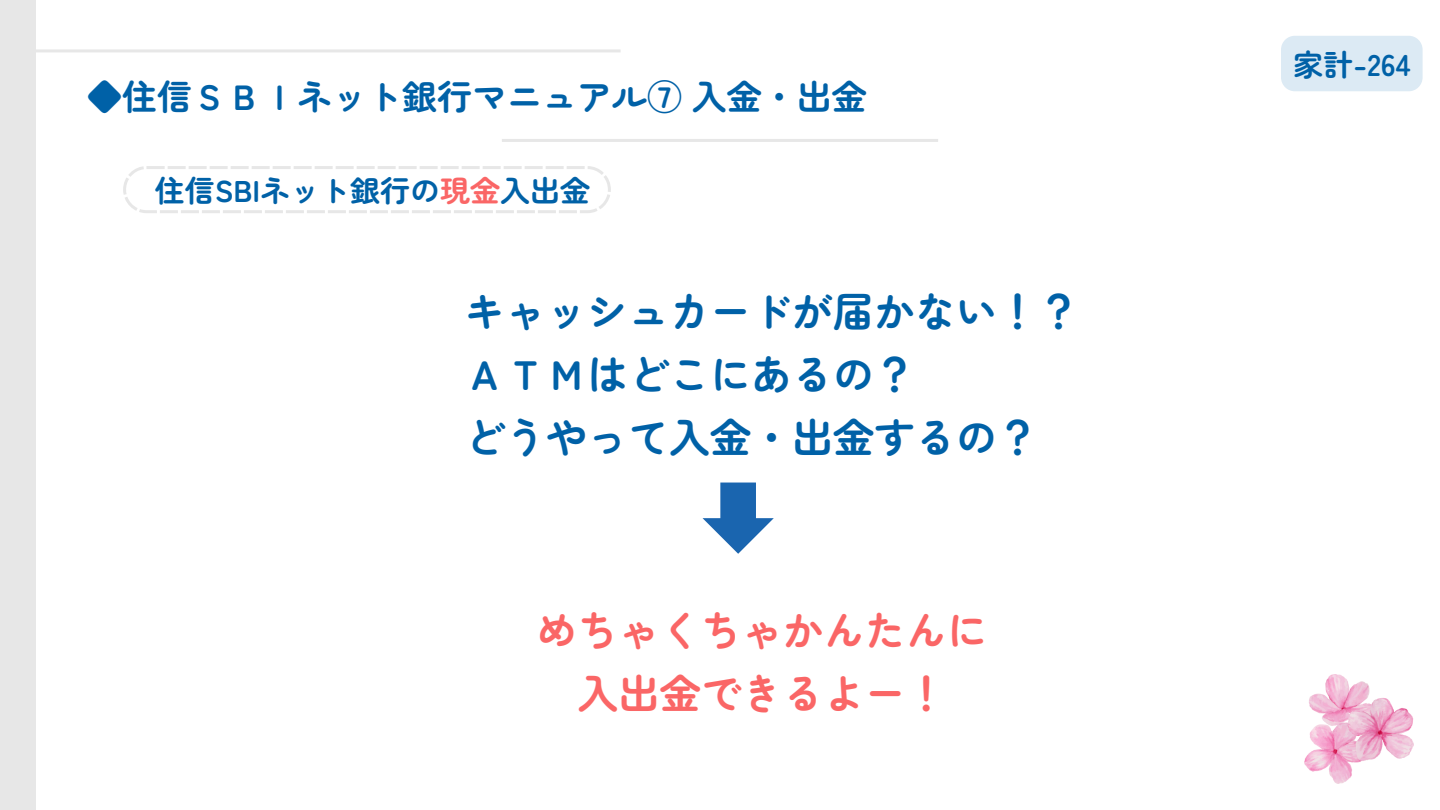
<style>
.page{position:relative;width:1440px;height:810px;background:#fff}
.page>*{position:absolute;margin:0;border:0;box-sizing:border-box;transform-origin:0 0}
.t1{font:700 41px/62.7px "Zen Maru Gothic";color:#0061a7}
.t2{font:700 41px/63px "Zen Maru Gothic";color:#fa6666;text-align:center}
.t3{font:700 35px "Zen Maru Gothic";color:#0061a7}
.t4{font:700 30px "Zen Maru Gothic";color:#0061a7}
.s1{color:#fa6666}
</style>
<div class="page">
<hr style="left:502px;top:139px;width:436px;height:3px;background:#e7e7e7">
<hr style="left:36px;top:49px;width:585px;height:3px;background:#e7e7e7">
<svg style="left:703px;top:483px;width:71px;height:71px"></svg>
<div style="left:0;top:0;width:36px;height:810px;background:#e7e7e7"></div>
<svg style="left:123px;top:166px;width:488px;height:47px"></svg>
<img style="left:1304px;top:674px;width:110px;height:109px">
<div style="left:1281px;top:36px;width:142px;height:55px;background:#dceaf4;border-radius:14px"></div>
<p class="t3" style="left:87px;top:70px;width:781px">◆住信ＳＢＩネット銀行マニュアル⑦ 入金・出金</p>
<h4 class="t4" style="left:155px;top:167px;width:437px">住信SBIネット銀行の<span class="s1">現金</span>入出金</h4>
<p class="t1" style="left:464px;top:278px;width:617px">キャッシュカードが届かない！？<br>ＡＴＭはどこにあるの？<br>どうやって入金・出金するの？</p>
<h3 class="t2" style="left:537px;top:596px;width:453px">めちゃくちゃかんたんに入出金できるよー！</h3>
<h1 class="t4" style="left:1293px;top:41px;width:119px">家計-264</h1>
</div>
